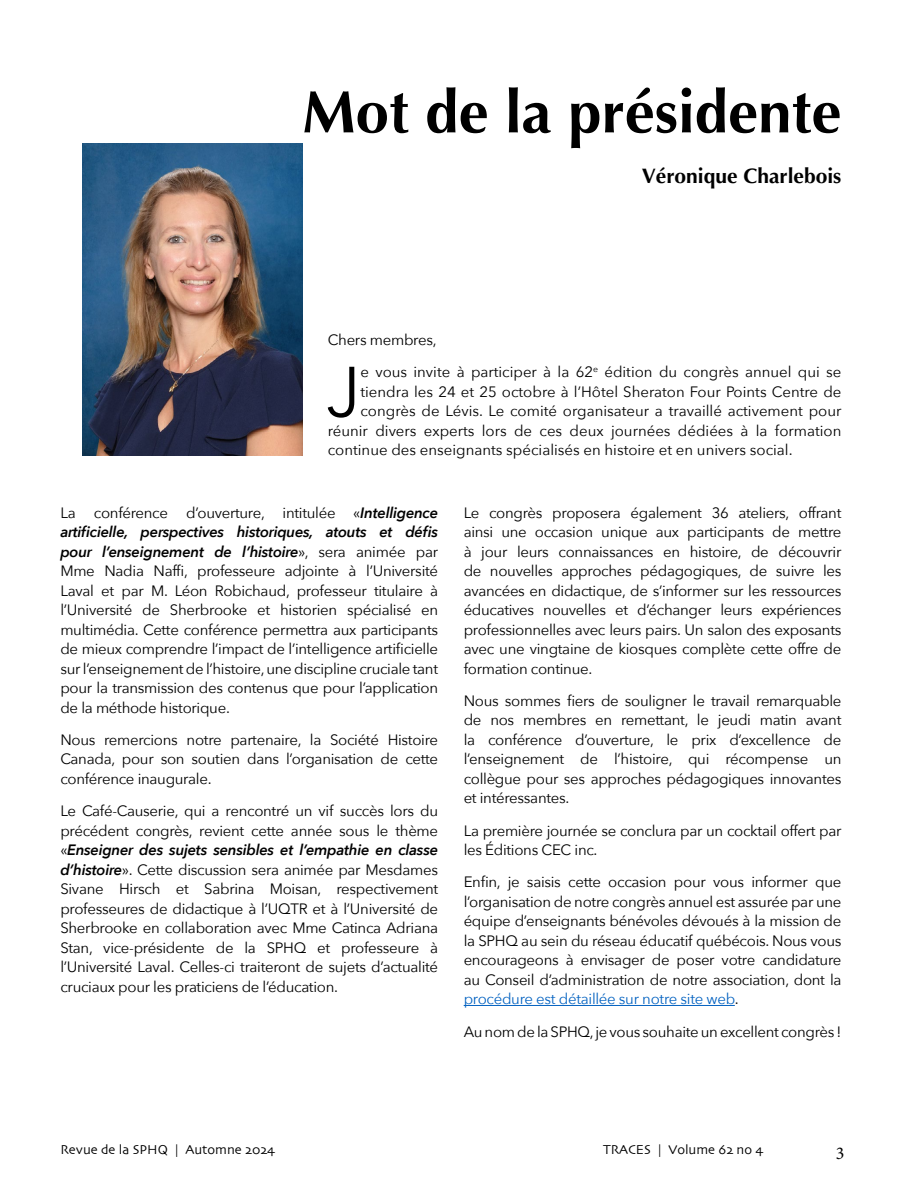
<style>
.page{position:relative;width:918px;height:1188px;background:#fff}
.page>*{position:absolute;margin:0;border:0;box-sizing:border-box;transform-origin:0 0}
.t1{font:70.05px "Avenir Next";color:#000}
.t2{font:700 60px "Optima";color:#000}
.t3{font:700 21px "Optima";color:#000}
.t4{font:18px "Minion Pro";color:#000}
.t5{font:15px/19.5px "Avenir Next";letter-spacing:-.02em;color:#000;text-align:justify}
.t6{font:15px "Avenir Next";color:#000}
.t7{font:13.5px "Skia";color:#000}
.s1{font-weight:600;font-style:italic}
.s2{color:#0563c1}
</style>
<div class="page">
<img style="left:82px;top:144px;width:220px;height:311px">
<hr style="left:464px;top:1005px;width:271px;height:1px;background:#0563c1">
<h2 class="t2" style="left:302px;top:77px;width:541px">Mot de la présidente</h2>
<h3 class="t3" style="left:642px;top:163px;width:201px">Véronique Charlebois</h3>
<p class="t5" style="left:328px;top:330px;width:110px">Chers membres,</p>
<h1 class="t1" style="left:326px;top:333px;width:36px">J</h1>
<p class="t6" style="left:360px;top:360px;width:482px">e vous invite à participer à la 62<sup>e</sup> édition du congrès annuel qui se</p>
<p class="t6" style="left:360px;top:379px;width:482px">tiendra les 24 et 25 octobre à l’Hôtel Sheraton Four Points Centre de</p>
<p class="t6" style="left:360px;top:399px;width:483px">congrès de Lévis. Le comité organisateur a travaillé activement pour</p>
<p class="t6" style="left:328px;top:418px;width:515px">réunir divers experts lors de ces deux journées dédiées à la formation</p>
<p class="t6" style="left:328px;top:438px;width:466px">continue des enseignants spécialisés en histoire et en univers social.</p>
<p class="t5" style="left:60px;top:502px;width:379px">La conférence d’ouverture, intitulée «<span class="s1">Intelligence artificielle, perspectives historiques, atouts et défis pour l’enseignement de l’histoire</span>», sera animée par Mme Nadia Naffi, professeure adjointe à l’Université Laval et par M. Léon Robichaud, professeur titulaire à l’Université de Sherbrooke et historien spécialisé en multimédia. Cette conférence permettra aux participants de mieux comprendre l’impact de l’intelligence artificielle sur l’enseignement de l’histoire, une discipline cruciale tant pour la transmission des contenus que pour l’application de la méthode historique.</p>
<p class="t5" style="left:60px;top:729px;width:379px">Nous remercions notre partenaire, la Société Histoire Canada, pour son soutien dans l’organisation de cette conférence inaugurale.</p>
<p class="t5" style="left:60px;top:800px;width:379px">Le Café-Causerie, qui a rencontré un vif succès lors du précédent congrès, revient cette année sous le thème «<span class="s1">Enseigner des sujets sensibles et l’empathie en classe d’histoire</span>». Cette discussion sera animée par Mesdames Sivane Hirsch et Sabrina Moisan, respectivement professeures de didactique à l’UQTR et à l’Université de Sherbrooke en collaboration avec Mme Catinca Adriana Stan, vice-présidente de la SPHQ et professeure à l’Université Laval. Celles-ci traiteront de sujets d’actualité cruciaux pour les praticiens de l’éducation.</p>
<p class="t5" style="left:464px;top:502px;width:379px">Le congrès proposera également 36 ateliers, offrant ainsi une occasion unique aux participants de mettre à jour leurs connaissances en histoire, de découvrir de nouvelles approches pédagogiques, de suivre les avancées en didactique, de s’informer sur les ressources éducatives nouvelles et d’échanger leurs expériences professionnelles avec leurs pairs. Un salon des exposants avec une vingtaine de kiosques complète cette offre de formation continue.</p>
<p class="t5" style="left:464px;top:690px;width:379px">Nous sommes fiers de souligner le travail remarquable de nos membres en remettant, le jeudi matin avant la conférence d’ouverture, le prix d’excellence de l’enseignement de l’histoire, qui récompense un collègue pour ses approches pédagogiques innovantes et intéressantes.</p>
<p class="t5" style="left:464px;top:820px;width:379px">La première journée se conclura par un cocktail offert par les Éditions CEC inc.</p>
<p class="t5" style="left:464px;top:872px;width:379px">Enfin, je saisis cette occasion pour vous informer que l’organisation de notre congrès annuel est assurée par une équipe d’enseignants bénévoles dévoués à la mission de la SPHQ au sein du réseau éducatif québécois. Nous vous encourageons à envisager de poser votre candidature au Conseil d’administration de notre association, dont la <span class="s2">procédure est détaillée sur notre site web</span>.</p>
<p class="t5" style="left:464px;top:1021px;width:379px">Au nom de la SPHQ, je vous souhaite un excellent congrès !</p>
<p class="t7" style="left:60px;top:1141px;width:216px">Revue de la SPHQ | Automne 2024</p>
<p class="t7" style="left:603px;top:1141px;width:162px">TRACES | Volume 62 no 4</p>
<p class="t4" style="left:836px;top:1141px;width:10px">3</p>
</div>
